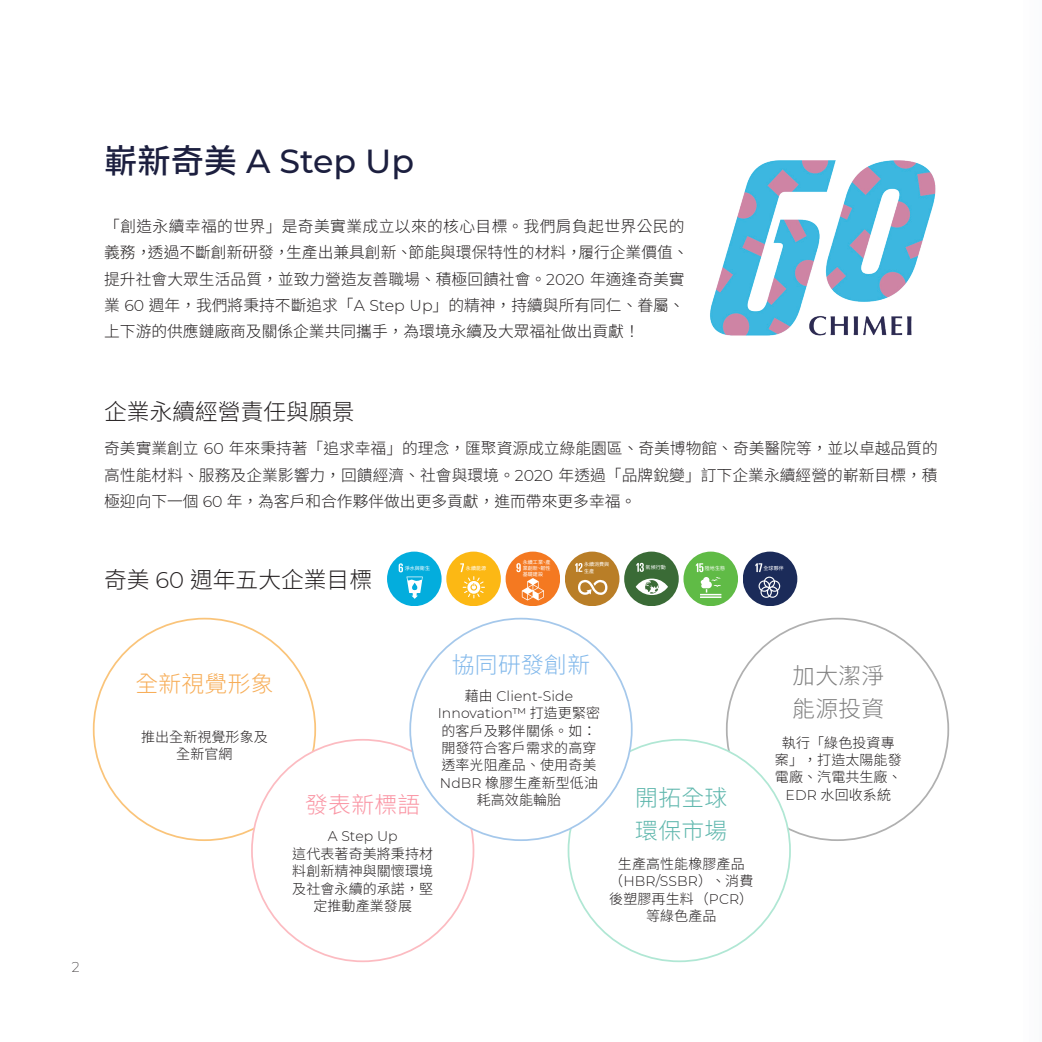
<style>
.page{position:relative;width:1042px;height:1042px;background:#fff}
.page>*{position:absolute;margin:0;border:0;box-sizing:border-box;transform-origin:0 0}
.t1{font:500 33.25px "Montserrat";color:#1c1f3f}
.t2{font:300 22.75px "Source Han Sans TC";color:#231f20}
.t3{font:300 22.75px/33.1px "Noto Sans TC";letter-spacing:.015em;color:#808080}
.t4{font:300 22.75px/33.1px "Noto Sans TC";letter-spacing:.015em;color:#5fb7ad}
.t5{font:300 22.75px "Noto Sans TC";letter-spacing:.015em;color:#f7ad57}
.t6{font:300 22.75px "Noto Sans TC";letter-spacing:.015em;color:#81b8eb}
.t7{font:300 22.75px "Noto Sans TC";letter-spacing:.015em;color:#fa94a3}
.t8{font:300 15.75px/26.2px "Source Han Sans TC";color:#231f20}
.t9{font:300 14px/17.3px "Noto Sans TC";letter-spacing:.005em;color:#231f20;text-align:center}
.t10{font:300 14px/17.3px "Montserrat";letter-spacing:.005em;color:#231f20;text-align:center}
.t11{font:200 14px "Montserrat";color:#231f20}
.t12{font:5.08px/6.1px "Noto Sans CJ Ktc";color:#fff;text-align:justify}
.s1{font-family:"Source Han Sans TC"}
.s2{font-family:"Montserrat"}
.s3{font-family:"Noto Sans TC"}
</style>
<div class="page">
<div style="left:624px;top:551px;width:55px;height:55px;background:#3a6b36;border-radius:27px"></div>
<svg style="left:636px;top:563px;width:8px;height:9px"></svg>
<svg style="left:636px;top:578px;width:32px;height:17px"></svg>
<div style="left:683px;top:551px;width:55px;height:55px;background:#60bb46;border-radius:27px"></div>
<hr style="left:700px;top:596px;width:21px;height:2px;background:#fff">
<svg style="left:696px;top:563px;width:25px;height:32px"></svg>
<div style="left:743px;top:551px;width:54px;height:55px;background:#1b2b59;border-radius:27px"></div>
<svg style="left:755px;top:563px;width:25px;height:35px"></svg>
<div style="left:387px;top:551px;width:54px;height:55px;background:#03addd;border-radius:27px"></div>
<svg style="left:399px;top:563px;width:24px;height:36px"></svg>
<div style="left:446px;top:551px;width:55px;height:55px;background:#fcb814;border-radius:27px"></div>
<svg style="left:460px;top:563px;width:25px;height:35px"></svg>
<div style="left:505px;top:551px;width:55px;height:55px;background:#f47921;border-radius:27px"></div>
<svg style="left:516px;top:563px;width:5px;height:9px"></svg>
<svg style="left:522px;top:578px;width:22px;height:22px"></svg>
<div style="left:565px;top:551px;width:54px;height:55px;background:#b97e27;border-radius:27px"></div>
<svg style="left:575px;top:563px;width:7px;height:9px"></svg>
<svg style="left:578px;top:580px;width:29px;height:15px"></svg>
<img style="left:710px;top:160px;width:226px;height:176px">
<h1 class="t1" style="left:104px;top:138px;width:311px"><span class="s1">嶄新奇美</span> A Step Up</h1>
<p class="t8" style="left:104px;top:214px;width:586px">「創造永續幸福的世界」是奇美實業成立以來的核心目標。我們肩負起世界公民的義務，透過不斷創新研發，生產出兼具創新、節能與環保特性的材料，履行企業價值、提升社會大眾生活品質，並致力營造友善職場、積極回饋社會。<span class="s2">2020</span> 年適逢奇美實業 <span class="s2">60</span> 週年，我們將秉持不斷追求「<span class="s2">A Step Up</span>」的精神，持續與所有同仁、眷屬、上下游的供應鏈廠商及關係企業共同攜手，為環境永續及大眾福祉做出貢獻！</p>
<h2 class="t2" style="left:104px;top:399px;width:252px">企業永續經營責任與願景</h2>
<p class="t8" style="left:104px;top:436px;width:835px;text-align:justify">奇美實業創立 <span class="s2">60</span> 年來秉持著「追求幸福」的理念，匯聚資源成立綠能園區、奇美博物館、奇美醫院等，並以卓越品質的高性能材料、服務及企業影響力，回饋經濟、社會與環境。<span class="s2">2020</span> 年透過「品牌銳變」訂下企業永續經營的嶄新目標，積極迎向下一個 <span class="s2">60</span> 年，為客戶和合作夥伴做出更多貢獻，進而帶來更多幸福。</p>
<h2 class="t2" style="left:104px;top:566px;width:269px">奇美 <span class="s2">60</span> 週年五大企業目標</h2>
<p class="t12" style="left:523px;top:559px;width:29px">永續工業、產業創新、韌性基礎建設</p>
<p class="t12" style="left:584px;top:562px;width:27px">永續消費與生產</p>
<p class="t12" style="left:405px;top:565px;width:27px">淨水與衛生</p>
<p class="t12" style="left:466px;top:565px;width:22px">永續能源</p>
<p class="t12" style="left:645px;top:564px;width:22px">氣候行動</p>
<p class="t12" style="left:705px;top:565px;width:22px">陸地生態</p>
<p class="t12" style="left:763px;top:565px;width:22px">全球夥伴</p>
<p class="t11" style="left:72px;top:957px;width:9px">2</p>
<h2 class="t5" style="left:135px;top:671px;width:140px">全新視覺形象</h2>
<p class="t9" style="left:141px;top:728px;width:128px">推出全新視覺形象及全新官網</p>
<h2 class="t6" style="left:452px;top:652px;width:140px">協同研發創新</h2>
<p class="t10" style="left:438px;top:687px;width:164px"><span class="s3">藉由</span> Client-Side<br>Innovation™ <span class="s3">打造更緊密</span></p>
<p class="t9" style="left:440px;top:722px;width:160px">的客戶及夥伴關係。如：開發符合客戶需求的高穿透率光阻產品、使用奇美<br><span class="s2">NdBR</span> 橡膠生產新型低油耗高效能輪胎</p>
<h2 class="t7" style="left:305px;top:792px;width:117px">發表新標語</h2>
<p class="t10" style="left:328px;top:826px;width:72px">A Step Up</p>
<p class="t9" style="left:292px;top:845px;width:142px">這代表著奇美將秉持材料創新精神與關懷環境及社會永續的承諾，堅定推動產業發展</p>
<h2 class="t4" style="left:635px;top:781px;width:94px">開拓全球環保市場</h2>
<p class="t9" style="left:618px;top:855px;width:128px">生產高性能橡膠產品</p>
<p class="t10" style="left:609px;top:872px;width:146px"><span class="s3">（</span>HBR/SSBR<span class="s3">）、消費</span></p>
<p class="t9" style="left:609px;top:890px;width:146px">後塑膠再生料（<span class="s2">PCR</span>）等綠色產品</p>
<h2 class="t3" style="left:792px;top:660px;width:94px">加大潔淨能源投資</h2>
<p class="t9" style="left:775px;top:734px;width:128px">執行「綠色投資專案」，打造太陽能發電廠、汽電共生廠、<br><span class="s2">EDR</span> 水回收系統</p>
</div>
